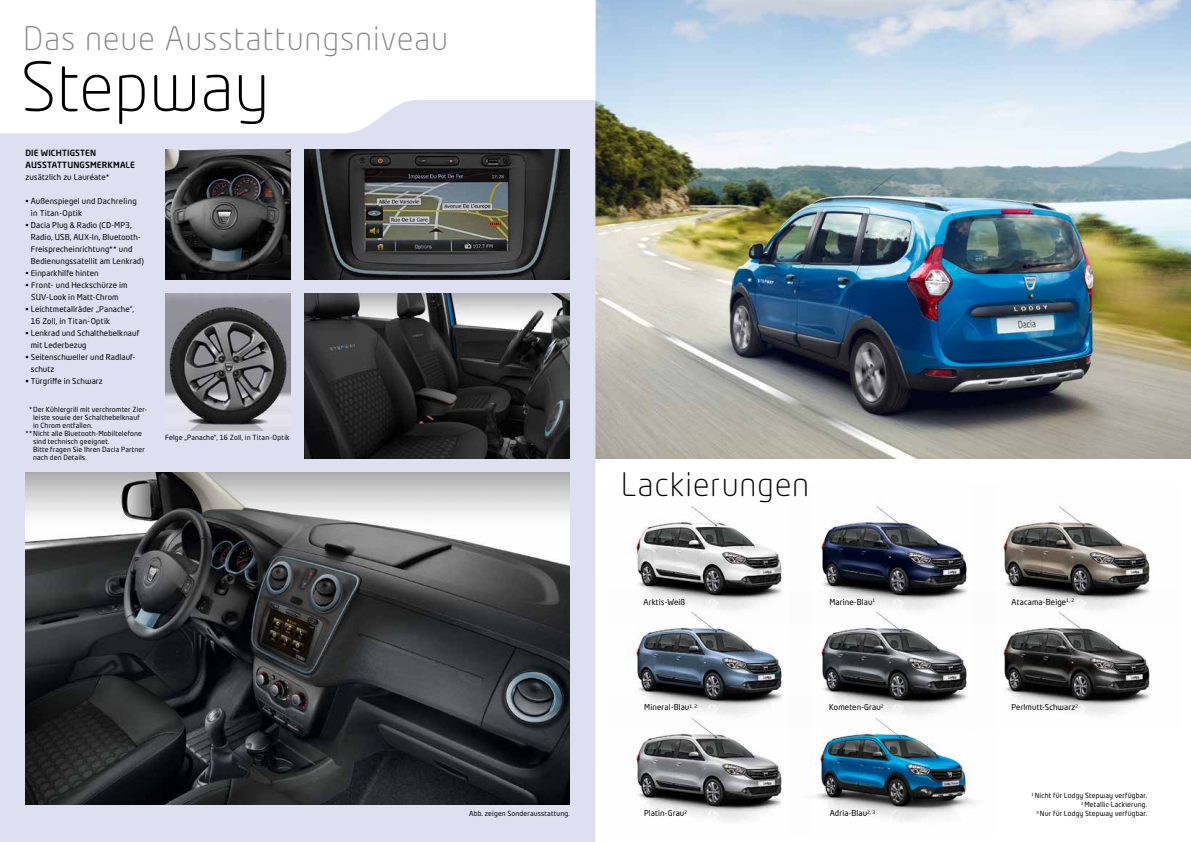
<style>
.page{position:relative;width:1191px;height:842px;background:#fff}
.page>*{position:absolute;margin:0;border:0;box-sizing:border-box;transform-origin:0 0}
.t1{font:300 67px "Neo Tech Dacia";letter-spacing:.015em;color:#000}
.t2{font:300 32px "Neo Tech Dacia";letter-spacing:.04em;color:#878787}
.t3{font:300 32px "Neo Tech Dacia";letter-spacing:.04em;color:#000}
.t4{font:500 8.5px/12px "Neo Tech Dacia";letter-spacing:.015em;color:#000}
.t5{font:8px/12px "Neo Tech Dacia";letter-spacing:.015em;color:#000}
.t6{font:7px/9px "Neo Tech Dacia";letter-spacing:.02em;color:#000;text-align:right}
.t7{font:4.6px "Neo Tech Dacia";color:#000}
.s1{font-family:"Helvetica Neue"}
.s2{color:#dee0f2}
</style>
<div class="page">
<img style="left:595px;top:0;width:596px;height:458px">
<div style="left:0;top:0;width:595px;height:842px;background:#dee0f2"></div>
<img style="left:26px;top:472px;width:544px;height:332px">
<img style="left:1002px;top:506px;width:149px;height:84px">
<img style="left:819px;top:505px;width:178px;height:85px">
<img style="left:635px;top:505px;width:147px;height:85px">
<img style="left:629px;top:729px;width:153px;height:93px">
<img style="left:813px;top:729px;width:162px;height:93px">
<img style="left:1002px;top:590px;width:148px;height:126px">
<img style="left:633px;top:590px;width:150px;height:139px">
<img style="left:814px;top:590px;width:183px;height:139px">
<svg style="left:0;top:0;width:595px;height:133px;background:#fcfcfd"></svg>
<img style="left:165px;top:149px;width:126px;height:131px">
<img style="left:165px;top:294px;width:126px;height:136px">
<img style="left:305px;top:149px;width:265px;height:131px">
<img style="left:305px;top:294px;width:265px;height:164px">
<h2 class="t2" style="left:24px;top:19px;width:426px">Das neue Ausstattungsniveau</h2>
<h1 class="t1" style="left:21px;top:45px;width:250px">Stepway</h1>
<p class="t4" style="left:26px;top:146px;width:111px">DIE WICHTIGSTEN<br>AUSSTATTUNGSMERKMALE</p>
<p class="t5" style="left:26px;top:171px;width:85px">zusätzlich zu Lauréate*</p>
<p class="t5" style="left:31px;top:195px;width:108px;text-indent:-5px">• Außenspiegel und Dachreling in Titan-Optik</p>
<p class="t5" style="left:31px;top:219px;width:115px;text-indent:-5px">• Dacia Plug <span class="s1">&amp;</span> Radio (CD-MP3,<br>Radio, USB, AUX-In, Bluetooth-<br>Freisprecheinrichtung** und<br>Bedienungssatellit am Lenkrad)</p>
<p class="t5" style="left:26px;top:267px;width:75px">• Einparkhilfe hinten</p>
<p class="t5" style="left:26px;top:279px;width:104px;text-align:center">• Front- und Heckschürze im<br>SUV-Look in Matt-Chrom</p>
<p class="t5" style="left:31px;top:303px;width:105px;text-indent:-5px">• Leichtmetallräder „Panache“,<br>16 Zoll, in Titan-Optik</p>
<p class="t5" style="left:31px;top:327px;width:110px;text-indent:-5px">• Lenkrad und Schalthebelknauf mit Lederbezug</p>
<p class="t5" style="left:31px;top:351px;width:106px;text-indent:-5px">• Seitenschweller und Radlauf&shy;schutz</p>
<p class="t5" style="left:26px;top:375px;width:79px">• Türgriffe in Schwarz</p>
<p class="t6" style="left:26px;top:404px;width:123px"><span class="s2">*</span>* Der Kühlergrill mit verchromter Zier-</p>
<p class="t6" style="left:33px;top:412px;width:108px">leiste sowie der Schalthebelknauf</p>
<p class="t6" style="left:33px;top:420px;width:61px">in Chrom entfallen.</p>
<p class="t6" style="left:26px;top:428px;width:118px">** Nicht alle Bluetooth-Mobiltelefone</p>
<p class="t6" style="left:33px;top:436px;width:78px">sind technisch geeignet.</p>
<p class="t6" style="left:33px;top:444px;width:113px">Bitte fragen Sie Ihren Dacia Partner</p>
<p class="t6" style="left:33px;top:452px;width:55px">nach den Details.</p>
<p class="t6" style="left:165px;top:433px;width:126px">Felge „Panache“, 16 Zoll, in Titan-Optik</p>
<p class="t6" style="left:469px;top:809px;width:102px">Abb. zeigen Sonderausstattung.</p>
<h2 class="t3" style="left:621px;top:465px;width:189px">Lackierungen</h2>
<p class="t5" style="left:643px;top:596px;width:43px">Arktis-Weiß</p>
<p class="t5" style="left:829px;top:595px;width:47px">Marine-Blau<sup>1</sup></p>
<p class="t5" style="left:644px;top:701px;width:54px">Mineral-Blau<sup>1,</sup> <sup>2</sup></p>
<p class="t7" style="left:881px;top:703px;width:4px">2</p>
<p class="t5" style="left:829px;top:701px;width:53px">Kometen-Grau</p>
<p class="t5" style="left:644px;top:807px;width:45px">Platin-Grau<sup>2</sup></p>
<p class="t5" style="left:830px;top:807px;width:47px">Adria-Blau<sup>2,</sup> <sup>3</sup></p>
<p class="t5" style="left:1011px;top:595px;width:64px">Atacama-Beige<sup>1,</sup> <sup>2</sup></p>
<p class="t5" style="left:1011px;top:701px;width:68px">Perlmutt-Schwarz<sup>2</sup></p>
<p class="t6" style="left:1031px;top:791px;width:117px"><sup>1</sup> Nicht für Lodgy Stepway verfügbar.<br><sup>2</sup> Metallic-Lackierung.<br><sup>3</sup> Nur für Lodgy Stepway verfügbar.</p>
</div>
